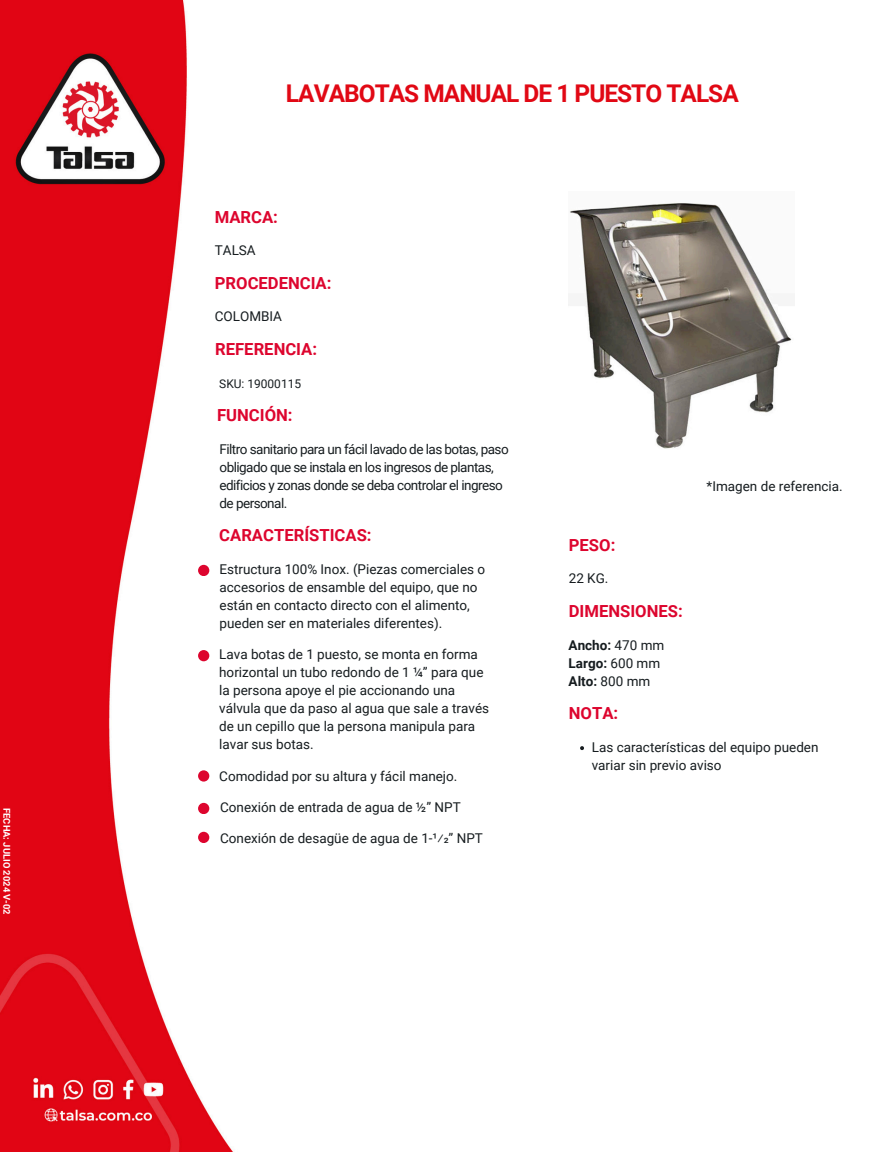
<style>
.page{position:relative;width:890px;height:1152px;background:#fff}
.page>*{position:absolute;margin:0;border:0;box-sizing:border-box;transform-origin:0 0}
.t1{font:700 24.45px "Roboto";letter-spacing:-.04em;color:#e10814}
.t2{font:700 16.65px "Roboto";color:#dd052e}
.t3{font:13.5px/18px "Roboto";color:#161c1f}
.t4{font:13.5px/18px "Roboto";letter-spacing:-.04em;color:#161c1f}
.t5{font:700 13.5px/18px "Roboto";color:#161c1f}
.t6{font:12px "Roboto";color:#161c1f}
.t7{font:700 9.38px "Roboto";color:#fff}
.s1{font-weight:400}
</style>
<div class="page">
<img style="left:0;top:0;width:569px;height:1152px">
<div style="left:198px;top:565px;width:11px;height:11px;background:#dd052e"></div>
<div style="left:198px;top:650px;width:11px;height:11px;background:#dd052e"></div>
<div style="left:198px;top:770px;width:11px;height:12px;background:#dd052e"></div>
<div style="left:198px;top:803px;width:11px;height:11px;background:#dd052e"></div>
<svg style="left:580px;top:746px;width:4px;height:4px"></svg>
<img style="left:569px;top:203px;width:223px;height:246px">
<div style="left:198px;top:832px;width:11px;height:11px;background:#dd052e"></div>
<p class="t7" style="left:12px;top:808px;width:108px;rotate:90deg">FECHA: JULIO 2024 V-02</p>
<h1 class="t1" style="left:286px;top:80px;width:454px">LAVABOTAS MANUAL DE 1 PUESTO TALSA</h1>
<h2 class="t2" style="left:215px;top:208px;width:65px">MARCA:</h2>
<h2 class="t3" style="left:215px;top:242px;width:42px">TALSA</h2>
<h2 class="t2" style="left:215px;top:274px;width:118px">PROCEDENCIA:</h2>
<h3 class="t3" style="left:215px;top:308px;width:69px">COLOMBIA</h3>
<h2 class="t2" style="left:215px;top:340px;width:103px">REFERENCIA:</h2>
<p class="t6" style="left:219px;top:377px;width:83px">SKU: 19000115</p>
<h3 class="t2" style="left:217px;top:405px;width:77px">FUNCIÓN:</h3>
<h4 class="t4" style="left:220px;top:440px;width:291px">Filtro sanitario para un fácil lavado de las botas, paso obligado que se instala en los ingresos de plantas, edificios y zonas donde se deba controlar el ingreso de personal.</h4>
<h5 class="t2" style="left:219px;top:526px;width:154px">CARACTERÍSTICAS:</h5>
<h4 class="t3" style="left:220px;top:560px;width:267px">Estructura 100% Inox. (Piezas comerciales o accesorios de ensamble del equipo, que no están en contacto directo con el alimento, pueden ser en materiales diferentes).</h4>
<p class="t3" style="left:219px;top:646px;width:271px">Lava botas de 1 puesto, se monta en forma horizontal un tubo redondo de 1 ¼” para que la persona apoye el pie accionando una válvula que da paso al agua que sale a través de un cepillo que la persona manipula para lavar sus botas.</p>
<h4 class="t3" style="left:219px;top:767px;width:240px">Comodidad por su altura y fácil manejo.</h4>
<p class="t3" style="left:220px;top:798px;width:242px">Conexión de entrada de agua de ½” NPT</p>
<h2 class="t3" style="left:220px;top:829px;width:264px">Conexión de desagüe de agua de 1-1 ⁄2” NPT</h2>
<h4 class="t2" style="left:569px;top:535px;width:48px">PESO:</h4>
<p class="t3" style="left:569px;top:570px;width:41px">22 KG.</p>
<p class="t2" style="left:569px;top:601px;width:115px">DIMENSIONES:</p>
<h4 class="t5" style="left:569px;top:636px;width:97px">Ancho: <span class="s1">470 mm<br></span>Largo: <span class="s1">600 mm<br></span>Alto: <span class="s1">800 mm</span></h4>
<h2 class="t3" style="left:707px;top:477px;width:138px">*Imagen de referencia.</h2>
<h4 class="t2" style="left:569px;top:704px;width:51px">NOTA:</h4>
<p class="t3" style="left:592px;top:738px;width:228px">Las características del equipo pueden variar sin previo aviso</p>
</div>
